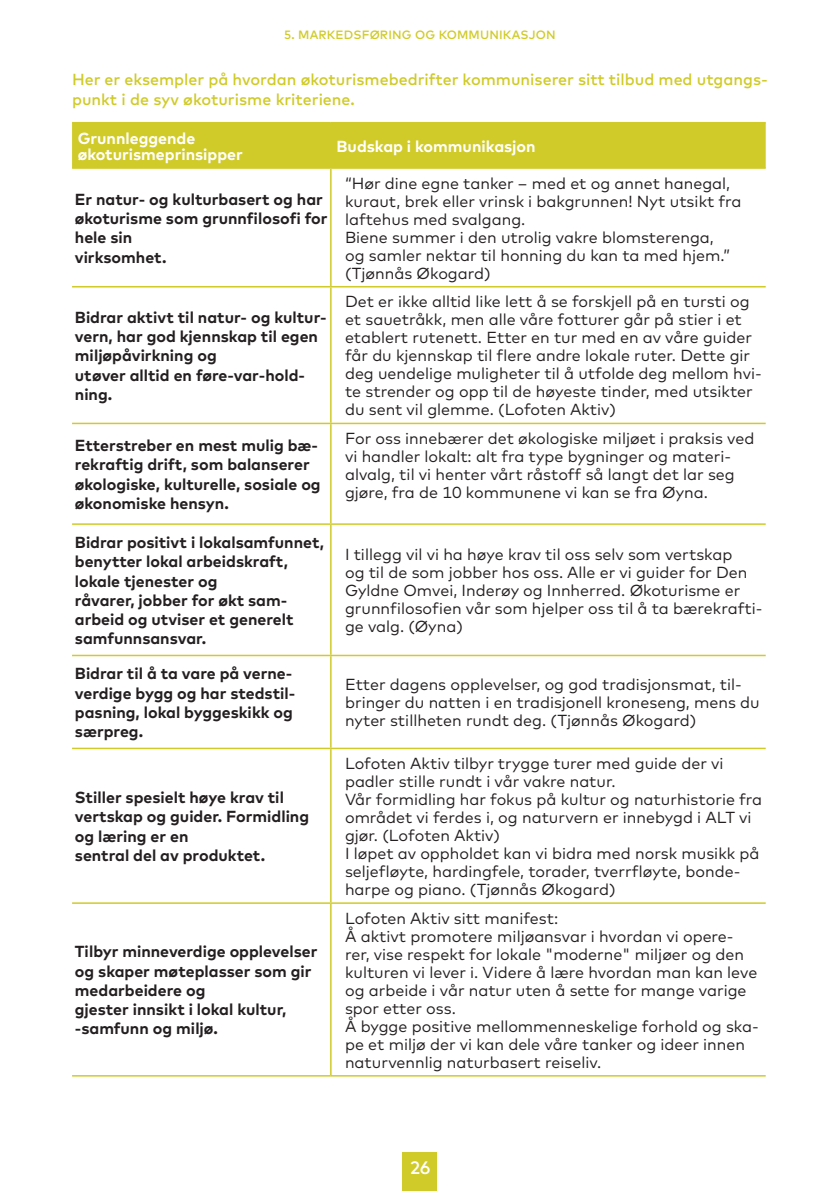
<style>
.page{position:relative;width:840px;height:1191px;background:#fff}
.page>*{position:absolute;margin:0;border:0;box-sizing:border-box;transform-origin:0 0}
.t1{font:500 18px "Mark";color:#fff}
.t2{font:16px/18px "Mark";color:#231f20}
.t3{font:700 16px/19.2px "Mark";color:#231f20}
.t4{font:500 16px/20px "Mark";color:#d0cb29}
.t5{font:700 16px/16px "Mark";color:#fff}
.t6{font:500 12px "Mark";letter-spacing:.01em;color:#d0cb29}
</style>
<div class="page">
<div style="left:403px;top:1152px;width:34px;height:39px;background:#d0cb29"></div>
<div style="left:72px;top:123px;width:693px;height:44px;background:#d0cb29"></div>
<hr style="left:330px;top:169px;width:1px;height:117px;background:#d0cb29">
<hr style="left:72px;top:286px;width:258px;height:1px;background:#d0cb29">
<hr style="left:330px;top:286px;width:435px;height:1px;background:#d0cb29">
<hr style="left:330px;top:287px;width:1px;height:136px;background:#d0cb29">
<hr style="left:72px;top:423px;width:258px;height:1px;background:#d0cb29">
<hr style="left:330px;top:423px;width:435px;height:1px;background:#d0cb29">
<hr style="left:330px;top:424px;width:1px;height:99px;background:#d0cb29">
<hr style="left:72px;top:523px;width:258px;height:2px;background:#d0cb29">
<hr style="left:330px;top:523px;width:435px;height:2px;background:#d0cb29">
<hr style="left:330px;top:525px;width:1px;height:129px;background:#d0cb29">
<hr style="left:72px;top:654px;width:258px;height:2px;background:#d0cb29">
<hr style="left:330px;top:654px;width:435px;height:2px;background:#d0cb29">
<hr style="left:330px;top:656px;width:1px;height:91px;background:#d0cb29">
<hr style="left:72px;top:747px;width:258px;height:2px;background:#d0cb29">
<hr style="left:330px;top:747px;width:435px;height:2px;background:#d0cb29">
<hr style="left:330px;top:749px;width:1px;height:153px;background:#d0cb29">
<hr style="left:72px;top:902px;width:258px;height:2px;background:#d0cb29">
<hr style="left:330px;top:902px;width:435px;height:2px;background:#d0cb29">
<hr style="left:330px;top:904px;width:1px;height:171px;background:#d0cb29">
<hr style="left:72px;top:122px;width:258px;height:1px;background:#d0cb29">
<hr style="left:330px;top:122px;width:435px;height:1px;background:#d0cb29">
<hr style="left:330px;top:123px;width:1px;height:44px;background:#d0cb29">
<hr style="left:72px;top:167px;width:258px;height:2px;background:#d0cb29">
<hr style="left:330px;top:167px;width:435px;height:2px;background:#d0cb29">
<hr style="left:72px;top:1075px;width:258px;height:1px;background:#d0cb29">
<hr style="left:330px;top:1075px;width:435px;height:1px;background:#d0cb29">
<p class="t6" style="left:284px;top:27px;width:273px">5. MARKEDSFØRING OG KOMMUNIKASJON</p>
<p class="t4" style="left:72px;top:69px;width:697px">Her er eksempler på hvordan økoturismebedrifter kommuniserer sitt tilbud med utgangs&shy;punkt i de syv økoturisme kriteriene.</p>
<p class="t5" style="left:78px;top:130px;width:166px">Grunnleggende økoturismeprinsipper</p>
<p class="t5" style="left:336px;top:138px;width:200px">Budskap i kommunikasjon</p>
<p class="t3" style="left:75px;top:189px;width:254px">Er natur- og kulturbasert og har økoturisme som grunnfilosofi for hele sin</p>
<p class="t3" style="left:75px;top:247px;width:93px">virksomhet.</p>
<p class="t2" style="left:345px;top:174px;width:398px">“Hør dine egne tanker – med et og annet hanegal, kuraut, brek eller vrinsk i bakgrunnen! Nyt utsikt fra laftehus med svalgang.</p>
<p class="t2" style="left:345px;top:228px;width:386px">Biene summer i den utrolig vakre blomsterenga, og samler nektar til honning du kan ta med hjem.” (Tjønnås Økogard)</p>
<p class="t3" style="left:75px;top:307px;width:253px">Bidrar aktivt til natur- og kultur&shy;vern, har god kjennskap til egen miljøpåvirkning og</p>
<p class="t3" style="left:75px;top:365px;width:231px">utøver alltid en føre-var-hold&shy;ning.</p>
<p class="t2" style="left:345px;top:292px;width:418px">Det er ikke alltid like lett å se forskjell på en tursti og et sauetråkk, men alle våre fotturer går på stier i et etablert rutenett. Etter en tur med en av våre guider får du kjennskap til flere andre lokale ruter. Dette gir deg uendelige muligheter til å utfolde deg mellom hvi&shy;te strender og opp til de høyeste tinder, med utsikter du sent vil glemme. (Lofoten Aktiv)</p>
<p class="t3" style="left:75px;top:435px;width:247px">Etterstreber en mest mulig bæ&shy;rekraftig drift, som balanserer økologiske, kulturelle, sosiale og økonomiske hensyn.</p>
<p class="t2" style="left:345px;top:429px;width:410px">For oss innebærer det økologiske miljøet i praksis ved vi handler lokalt: alt fra type bygninger og materi&shy;alvalg, til vi henter vårt råstoff så langt det lar seg gjøre, fra de 10 kommunene vi kan se fra Øyna.</p>
<p class="t3" style="left:75px;top:532px;width:250px">Bidrar positivt i lokalsamfunnet, benytter lokal arbeidskraft, lokale tjenester og</p>
<p class="t3" style="left:75px;top:590px;width:220px">råvarer, jobber for økt sam&shy;arbeid og utviser et generelt samfunnsansvar.</p>
<p class="t2" style="left:345px;top:545px;width:418px">I tillegg vil vi ha høye krav til oss selv som vertskap<br>og til de som jobber hos oss. Alle er vi guider for Den Gyldne Omvei, Inderøy og Innherred. Økoturisme er grunnfilosofien vår som hjelper oss til å ta bærekrafti&shy;ge valg. (Øyna)</p>
<p class="t3" style="left:75px;top:663px;width:222px">Bidrar til å ta vare på verne&shy;verdige bygg og har stedstil&shy;pasning, lokal byggeskikk og særpreg.</p>
<p class="t3" style="left:75px;top:787px;width:235px">Stiller spesielt høye krav til vertskap og guider. Formidling og læring er en</p>
<p class="t3" style="left:75px;top:845px;width:192px">sentral del av produktet.</p>
<p class="t3" style="left:75px;top:941px;width:244px">Tilbyr minneverdige opplevelser og skaper møteplasser som gir medarbeidere og</p>
<p class="t3" style="left:75px;top:999px;width:213px">gjester innsikt i lokal kultur, -samfunn og miljø.</p>
<p class="t2" style="left:345px;top:675px;width:416px">Etter dagens opplevelser, og god tradisjonsmat, til&shy;bringer du natten i en tradisjonell kroneseng, mens du nyter stillheten rundt deg. (Tjønnås Økogard)</p>
<p class="t2" style="left:345px;top:754px;width:379px">Lofoten Aktiv tilbyr trygge turer med guide der vi padler stille rundt i vår vakre natur.</p>
<p class="t2" style="left:345px;top:790px;width:418px">Vår formidling har fokus på kultur og naturhistorie fra området vi ferdes i, og naturvern er innebygd i ALT vi gjør. (Lofoten Aktiv)</p>
<p class="t2" style="left:345px;top:844px;width:416px">I løpet av oppholdet kan vi bidra med norsk musikk på seljefløyte, hardingfele, torader, tverrfløyte, bonde&shy;harpe og piano. (Tjønnås Økogard)</p>
<p class="t2" style="left:345px;top:909px;width:214px">Lofoten Aktiv sitt manifest:</p>
<p class="t2" style="left:345px;top:927px;width:413px">Å aktivt promotere miljøansvar i hvordan vi opere&shy;rer, vise respekt for lokale "moderne" miljøer og den kulturen vi lever i. Videre å lære hvordan man kan leve og arbeide i vår natur uten å sette for mange varige spor etter oss.</p>
<p class="t2" style="left:345px;top:1017px;width:415px">Å bygge positive mellommenneskelige forhold og ska&shy;pe et miljø der vi kan dele våre tanker og ideer innen naturvennlig naturbasert reiseliv.</p>
<p class="t1" style="left:409px;top:1156px;width:23px">26</p>
</div>
